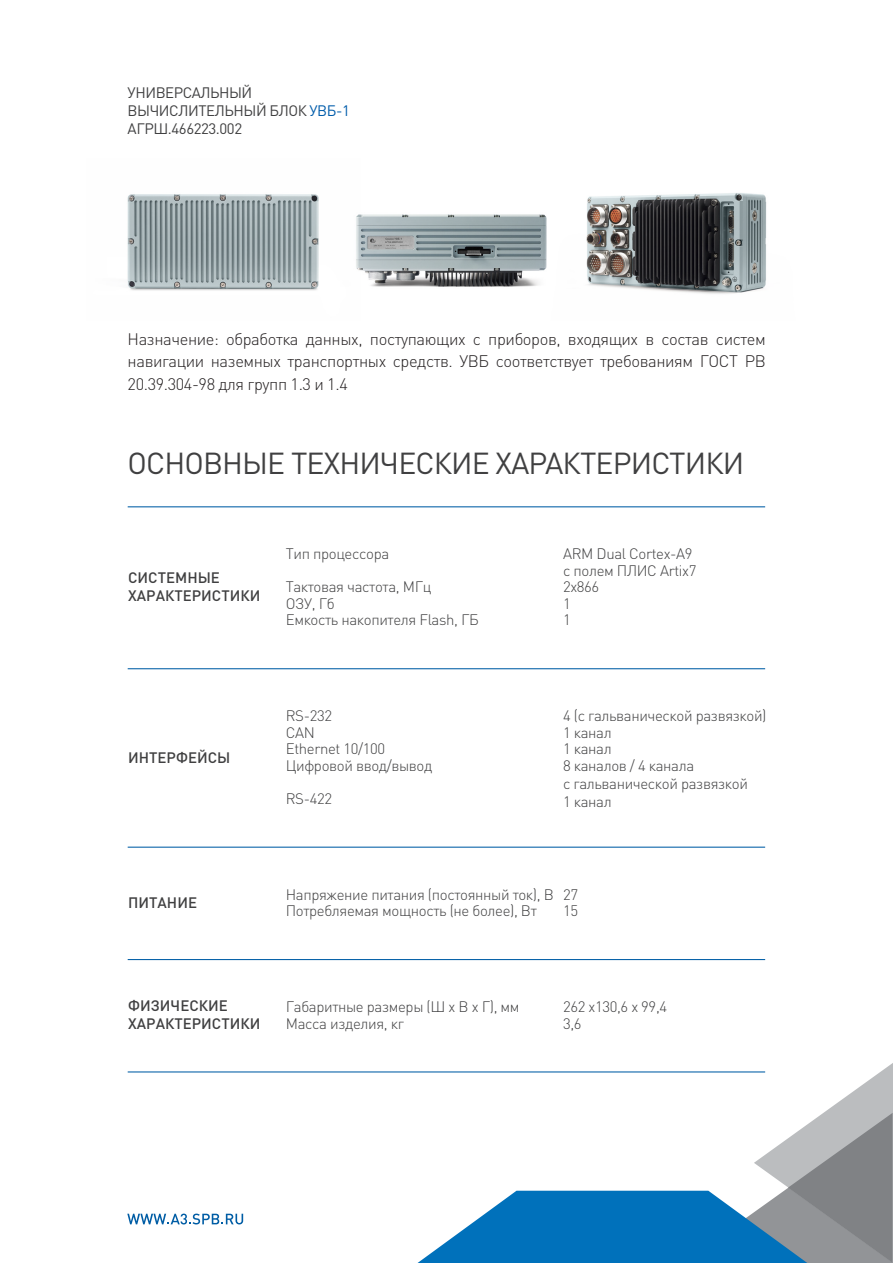
<style>
.page{position:relative;width:893px;height:1263px;background:#fff}
.page>*{position:absolute;margin:0;border:0;box-sizing:border-box;transform-origin:0 0}
.t1{font:30px "DIN Pro";letter-spacing:-.03em;color:#404041}
.t2{font:300 16.5px/22.5px "DIN Pro";letter-spacing:-.025em;color:#231f20;text-align:justify}
.t3{font:300 15px/16.5px "DIN Pro";letter-spacing:-.025em;color:#404041}
.t4{font:500 15px/18px "DIN Pro";color:#404041}
.t5{font:15px/18px "DIN Pro";letter-spacing:-.03em;color:#404041}
.s1{color:#005caa}
</style>
<div class="page">
<img style="left:127px;top:193px;width:640px;height:101px">
<svg style="left:418px;top:1063px;width:475px;height:200px"></svg>
<svg style="left:127px;top:1213px;width:116px;height:11px"></svg>
<hr style="left:128px;top:668px;width:637px;height:1px;background:#005ea6">
<hr style="left:128px;top:506px;width:637px;height:1px;background:#005ea6">
<hr style="left:128px;top:847px;width:637px;height:1px;background:#005ea6">
<hr style="left:128px;top:1071px;width:637px;height:1px;background:#005ea6">
<hr style="left:128px;top:959px;width:637px;height:1px;background:#005ea6">
<p class="t5" style="left:128px;top:83px;width:224px">УНИВЕРСАЛЬНЫЙ<br>ВЫЧИСЛИТЕЛЬНЫЙ БЛОК <span class="s1">УВБ-1<br></span>АГРШ.466223.002</p>
<p class="t2" style="left:128px;top:327px;width:640px">Назначение: обработка данных, поступающих с приборов, входящих в состав систем навигации наземных транспортных средств. УВБ соответствует требованиям ГОСТ РВ 20.39.304-98 для групп 1.3 и 1.4</p>
<h1 class="t1" style="left:128px;top:443px;width:618px">ОСНОВНЫЕ ТЕХНИЧЕСКИЕ ХАРАКТЕРИСТИКИ</h1>
<p class="t4" style="left:128px;top:568px;width:134px">СИСТЕМНЫЕ<br>ХАРАКТЕРИСТИКИ</p>
<p class="t3" style="left:286px;top:545px;width:105px">Тип процессора</p>
<p class="t3" style="left:286px;top:578px;width:195px">Тактовая частота, МГц<br>ОЗУ, Гб<br>Емкость накопителя Flash, ГБ</p>
<p class="t3" style="left:563px;top:545px;width:135px">ARM Dual Cortex-A9 c полем ПЛИС Artix7<br>2х866<br>1<br>1</p>
<p class="t4" style="left:128px;top:748px;width:104px">ИНТЕРФЕЙСЫ</p>
<p class="t3" style="left:286px;top:707px;width:148px">RS-232<br>CAN<br>Ethernet 10/100<br>Цифровой ввод/вывод</p>
<p class="t3" style="left:286px;top:789px;width:48px">RS-422</p>
<p class="t3" style="left:563px;top:707px;width:205px">4 (с гальванической развязкой)<br>1 канал<br>1 канал<br>8 каналов / 4 канала</p>
<p class="t3" style="left:563px;top:774px;width:186px;line-height:18px">с гальванической развязкой<br>1 канал</p>
<p class="t4" style="left:128px;top:893px;width:70px">ПИТАНИЕ</p>
<p class="t3" style="left:286px;top:885px;width:269px">Напряжение питания (постоянный ток), В<br>Потребляемая мощность (не более), Вт</p>
<p class="t3" style="left:563px;top:885px;width:17px">27<br>15</p>
<p class="t4" style="left:128px;top:996px;width:134px">ФИЗИЧЕСКИЕ<br>ХАРАКТЕРИСТИКИ</p>
<p class="t3" style="left:286px;top:998px;width:235px">Габаритные размеры (Ш х В х Г), мм<br>Масса изделия, кг</p>
<p class="t3" style="left:563px;top:998px;width:106px">262 х130,6 х 99,4<br>3,6</p>
</div>
